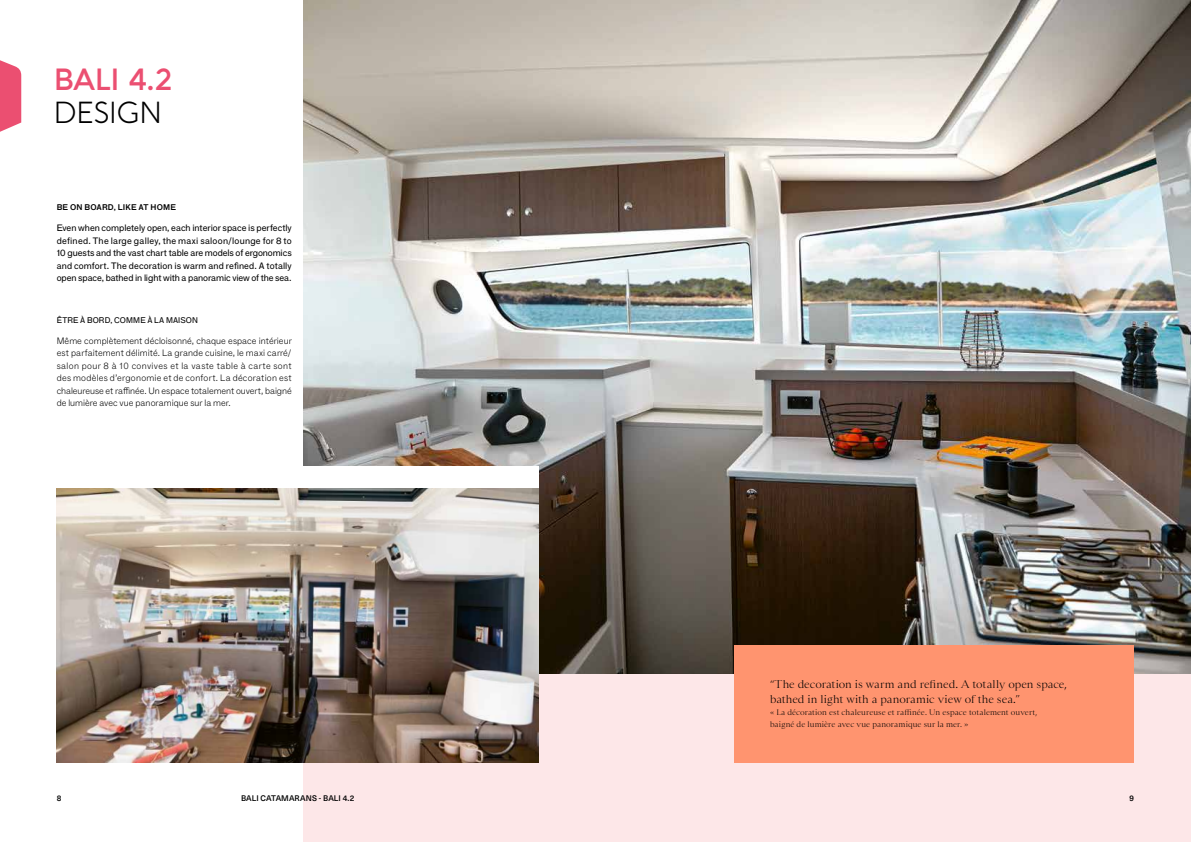
<style>
.page{position:relative;width:1191px;height:842px;background:#fff}
.page>*{position:absolute;margin:0;border:0;box-sizing:border-box;transform-origin:0 0}
.t1{font:600 30px "Aquawax Pro";color:#eb4f71}
.t2{font:300 30px "Aquawax Pro";letter-spacing:-.01em;color:#000}
.t3{font:300 10.5px/15px "Sainte Colombe Web";letter-spacing:-.005em;color:#000}
.t4{font:100 9px/12.5px "F Grotesk";letter-spacing:.005em;color:#000;text-align:justify}
.t5{font:9px/12.5px "F Grotesk";letter-spacing:-.01em;color:#000;text-align:justify}
.t6{font:8px "F Grotesk";letter-spacing:.02em;color:#000}
.t7{font:500 8px "Neue Haas Unica";letter-spacing:.01em;color:#000}
.t8{font:8px "F Grotesk Demi";letter-spacing:.02em;color:#000}
.t9{font:300 7.5px/12px "Sainte Colombe Web";letter-spacing:.01em;color:#000}
</style>
<div class="page">
<div style="left:304px;top:673px;width:887px;height:169px;background:#fde7e8"></div>
<img style="left:304px;top:0;width:887px;height:673px">
<div style="left:57px;top:466px;width:482px;height:282px;background:#fff"></div>
<img style="left:57px;top:488px;width:482px;height:275px">
<svg style="left:0;top:60px;width:21px;height:72px;background:#ed6683"></svg>
<div style="left:734px;top:645px;width:400px;height:118px;background:#ff946f"></div>
<h1 class="t1" style="left:54px;top:56px;width:119px">BALI 4.2</h1>
<h1 class="t2" style="left:53px;top:91px;width:110px">DESIGN</h1>
<p class="t8" style="left:57px;top:202px;width:121px">BE ON BOARD, LIKE AT HOME</p>
<p class="t5" style="left:57px;top:221px;width:236px">Even when completely open, each interior space is perfectly defined. The large galley, the maxi saloon/lounge for 8 to 10 guests and the vast chart table are models of ergonomics and comfort. The decoration is warm and refined. A totally open space, bathed in light with a panoramic view of the sea.</p>
<p class="t6" style="left:57px;top:314px;width:143px">ÊTRE À BORD, COMME À LA MAISON</p>
<p class="t4" style="left:57px;top:334px;width:236px">Même complètement décloisonné, chaque espace intérieur est parfaitement délimité. La grande cuisine, le maxi carré/ salon pour 8 à 10 convives et la vaste table à carte sont des modèles d’ergonomie et de confort. La décoration est chaleureuse et raffinée. Un espace totalement ouvert, baigné de lumière avec vue panoramique sur la mer.</p>
<p class="t3" style="left:770px;top:677px;width:298px">“The decoration is warm and refined. A totally open space, bathed in light with a panoramic view of the sea.”</p>
<p class="t9" style="left:770px;top:707px;width:269px">« La décoration est chaleureuse et raffinée. Un espace totalement ouvert, baigné de lumière avec vue panoramique sur la mer. »</p>
<p class="t7" style="left:57px;top:792px;width:6px">8</p>
<p class="t7" style="left:241px;top:792px;width:115px">BALI CATAMARANS - BALI 4.2</p>
<p class="t7" style="left:1129px;top:792px;width:6px">9</p>
</div>
